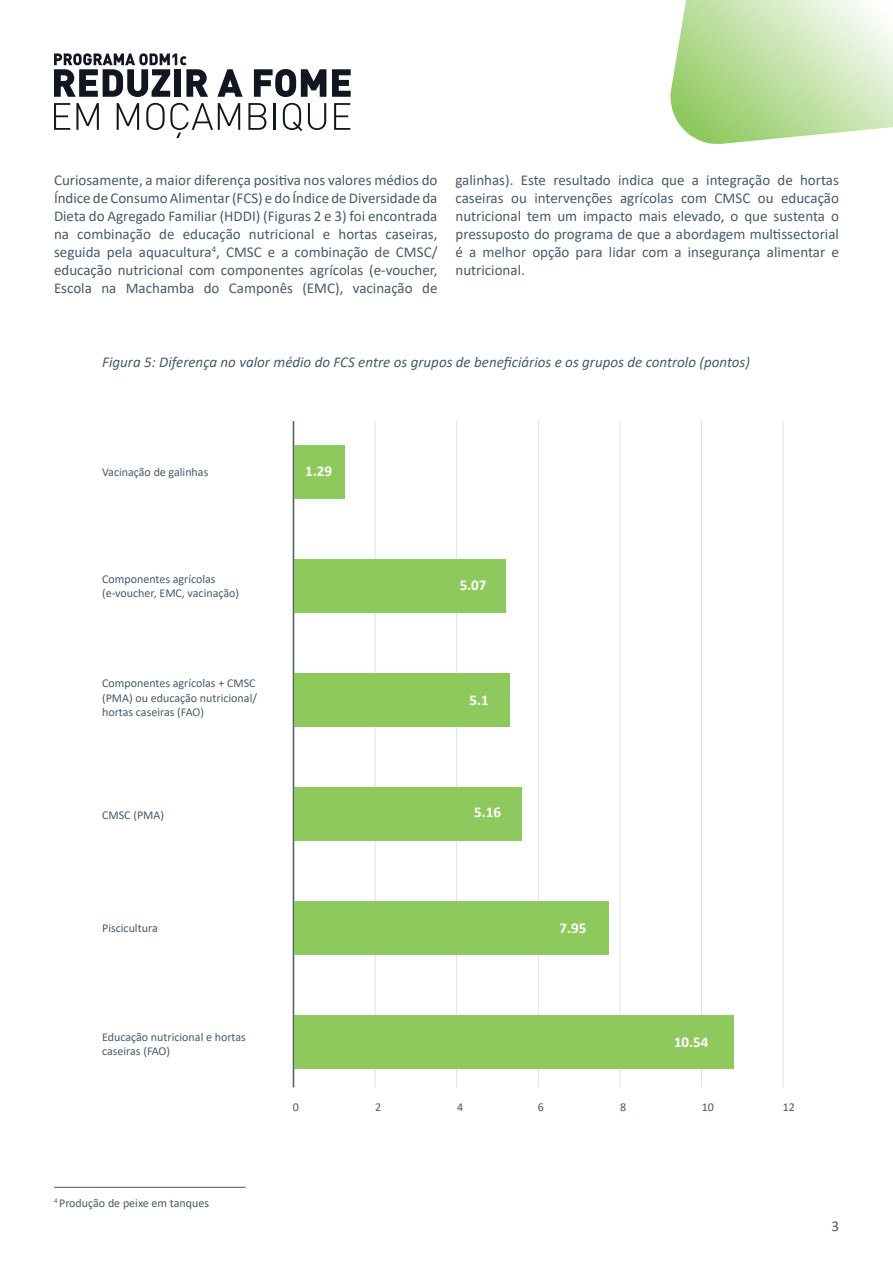
<style>
.page{position:relative;width:893px;height:1263px;background:#fff}
.page>*{position:absolute;margin:0;border:0;box-sizing:border-box;transform-origin:0 0}
.t1{font:15px/18px "Calibri";color:#475b6a;text-align:justify}
.t2{font:italic 15px "Calibri";color:#475b6a}
.t3{font:700 15px "Calibri";color:#fff}
.t4{font:12px/14.4px "Calibri";color:#475b6a}
</style>
<div class="page">
<hr style="left:375px;top:421px;width:1px;height:666px;background:#475b6a">
<hr style="left:456px;top:421px;width:1px;height:666px;background:#475b6a">
<hr style="left:538px;top:421px;width:1px;height:666px;background:#475b6a">
<hr style="left:619px;top:421px;width:1px;height:666px;background:#475b6a">
<hr style="left:701px;top:421px;width:1px;height:666px;background:#475b6a">
<hr style="left:783px;top:421px;width:1px;height:666px;background:#475b6a">
<hr style="left:54px;top:1187px;width:192px;height:1px;background:#475b6a">
<hr style="left:293px;top:421px;width:1px;height:666px;background:#475b6a">
<div style="left:295px;top:445px;width:50px;height:53px;background:#8ec95d"></div>
<div style="left:295px;top:559px;width:211px;height:53px;background:#8ec95d"></div>
<div style="left:295px;top:673px;width:215px;height:54px;background:#8ec95d"></div>
<div style="left:295px;top:787px;width:227px;height:54px;background:#8ec95d"></div>
<div style="left:295px;top:901px;width:314px;height:54px;background:#8ec95d"></div>
<div style="left:295px;top:1015px;width:439px;height:54px;background:#8ec95d"></div>
<svg style="left:217px;top:69px;width:26px;height:28px"></svg>
<svg style="left:254px;top:69px;width:72px;height:28px"></svg>
<svg style="left:332px;top:69px;width:19px;height:28px"></svg>
<svg style="left:54px;top:103px;width:16px;height:27px"></svg>
<svg style="left:76px;top:103px;width:23px;height:27px"></svg>
<svg style="left:117px;top:103px;width:22px;height:27px"></svg>
<svg style="left:146px;top:103px;width:94px;height:35px"></svg>
<svg style="left:248px;top:103px;width:18px;height:27px"></svg>
<hr style="left:274px;top:103px;width:2px;height:27px;background:#111621">
<svg style="left:283px;top:103px;width:19px;height:28px"></svg>
<svg style="left:308px;top:103px;width:18px;height:27px"></svg>
<svg style="left:334px;top:103px;width:16px;height:27px"></svg>
<svg style="left:54px;top:53px;width:154px;height:44px"></svg>
<svg style="left:670px;top:0;width:223px;height:144px;background:#c8e4b1"></svg>
<p class="t1" style="left:54px;top:171px;width:385px">Curiosamente, a maior diferença positiva nos valores médios do Índice de Consumo Alimentar (FCS) e do Índice de Diversidade da Dieta do Agregado Familiar (HDDI) (Figuras 2 e 3) foi encontrada na combinação de educação nutricional e hortas caseiras, seguida pela aquacultura<sup>4</sup>, CMSC e a combinação de CMSC/ educação nutricional com componentes agrícolas (e-voucher, Escola na Machamba do Camponês (EMC), vacinação de</p>
<p class="t1" style="left:455px;top:171px;width:385px">galinhas). Este resultado indica que a integração de hortas caseiras ou intervenções agrícolas com CMSC ou educação nutricional tem um impacto mais elevado, o que sustenta o pressuposto do programa de que a abordagem multissectorial é a melhor opção para lidar com a insegurança alimentar e nutricional.</p>
<p class="t2" style="left:102px;top:351px;width:649px">Figura 5: Diferença no valor médio do FCS entre os grupos de beneficiários e os grupos de controlo (pontos)</p>
<p class="t4" style="left:102px;top:464px;width:108px">Vacinação de galinhas</p>
<p class="t3" style="left:305px;top:461px;width:28px">1.29</p>
<p class="t4" style="left:102px;top:571px;width:139px">Componentes agrícolas (e-voucher, EMC, vacinação)</p>
<p class="t3" style="left:460px;top:575px;width:28px">5.07</p>
<p class="t4" style="left:102px;top:676px;width:156px">Componentes agrícolas + CMSC (PMA) ou educação nutricional/ hortas caseiras (FAO)</p>
<p class="t3" style="left:469px;top:689px;width:21px">5.1</p>
<p class="t4" style="left:102px;top:807px;width:63px">CMSC (PMA)</p>
<p class="t3" style="left:474px;top:802px;width:28px">5.16</p>
<p class="t4" style="left:102px;top:920px;width:57px">Piscicultura</p>
<p class="t4" style="left:102px;top:1029px;width:145px">Educação nutricional e hortas caseiras (FAO)</p>
<p class="t4" style="left:54px;top:1196px;width:157px"><sup>4</sup> Produção de peixe em tanques</p>
<p class="t3" style="left:560px;top:917px;width:28px">7.95</p>
<p class="t3" style="left:674px;top:1031px;width:36px">10.54</p>
<p class="t4" style="left:293px;top:1099px;width:8px">0</p>
<p class="t4" style="left:375px;top:1099px;width:8px">2</p>
<p class="t4" style="left:457px;top:1099px;width:8px">4</p>
<p class="t4" style="left:538px;top:1099px;width:8px">6</p>
<p class="t4" style="left:620px;top:1099px;width:8px">8</p>
<p class="t4" style="left:702px;top:1099px;width:14px">10</p>
<p class="t4" style="left:783px;top:1099px;width:14px">12</p>
<p class="t1" style="left:831px;top:1216px;width:9px">3</p>
</div>
